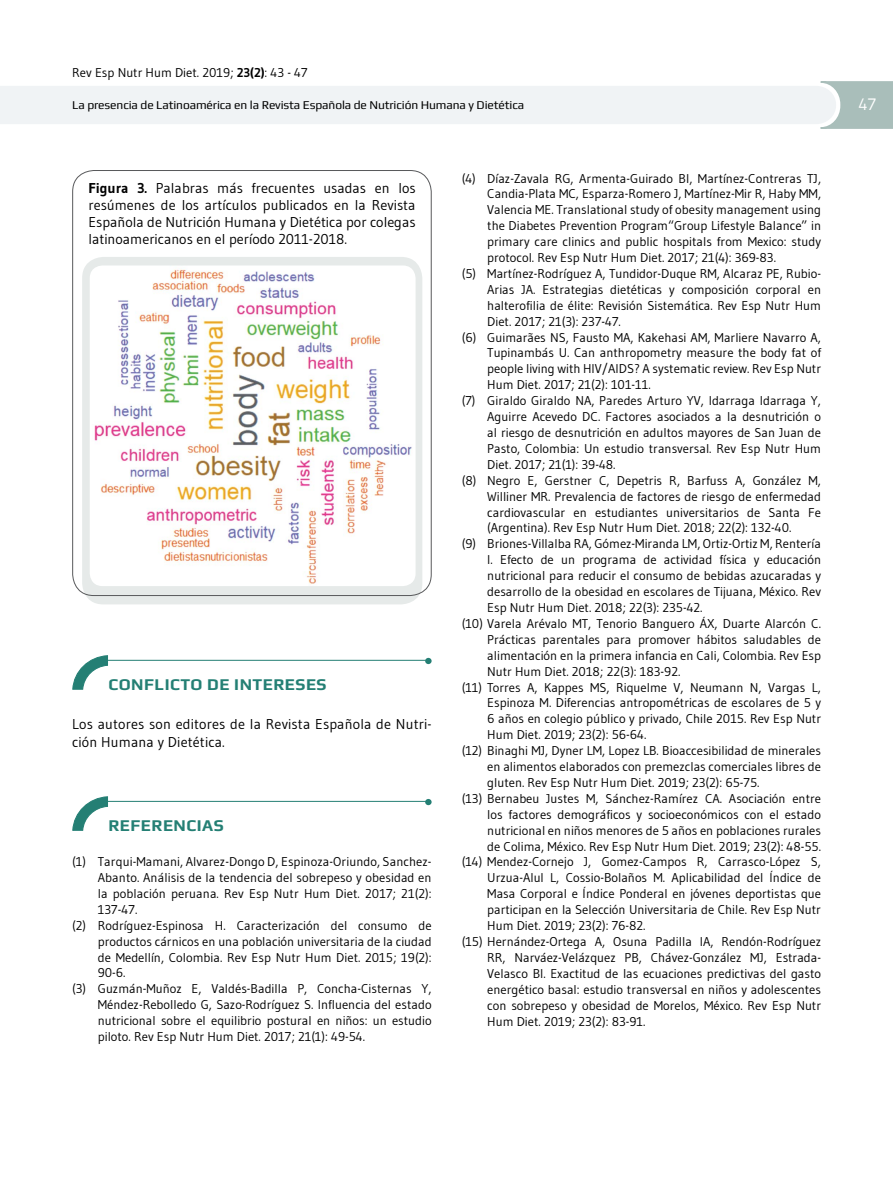
<style>
.page{position:relative;width:893px;height:1191px;background:#fff}
.page>*{position:absolute;margin:0;border:0;box-sizing:border-box;transform-origin:0 0}
.t1{font:700 16.5px "Play";letter-spacing:.03em;color:#247f74}
.t2{font:16.5px "Gudea";color:#fff}
.t3{font:14.25px/17.1px "Gudea";letter-spacing:.01em;color:#000}
.t4{font:12.75px "Gudea";color:#000}
.t5{font:12px "Play";letter-spacing:-.01em;color:#000}
.s1{font-weight:700}
</style>
<div class="page">
<svg style="left:0;top:81px;width:893px;height:48px"></svg>
<hr style="left:101px;top:660px;width:325px;height:1px;background:#247f74">
<div style="left:425px;top:658px;width:7px;height:6px;background:#247f74;border-radius:50%"></div>
<svg style="left:72px;top:655px;width:37px;height:35px"></svg>
<hr style="left:101px;top:801px;width:325px;height:1px;background:#247f74">
<div style="left:425px;top:799px;width:7px;height:6px;background:#247f74;border-radius:50%"></div>
<svg style="left:72px;top:796px;width:37px;height:35px"></svg>
<div style="left:82px;top:257px;width:340px;height:347px;background:#e6eae9;border-radius:21px"></div>
<img style="left:90px;top:265px;width:326px;height:321px">
<p class="t4" style="left:72px;top:65px;width:237px">Rev Esp Nutr Hum Diet. 2019; <span class="s1">23(2)</span>: 43 - 47</p>
<p class="t5" style="left:72px;top:98px;width:453px">La presencia de Latinoamérica en la Revista Española de Nutrición Humana y Dietética</p>
<p class="t2" style="left:859px;top:94px;width:19px">47</p>
<p class="t3" style="left:88px;top:179px;width:329px;text-align:justify"><span class="s1">Figura 3.</span> Palabras más frecuentes usadas en los resúmenes de los artículos publicados en la Revista Española de Nutrición Humana y Dietética por colegas latinoamericanos en el período 2011-2018.</p>
<p class="t1" style="left:108px;top:674px;width:220px">CONFLICTO DE INTERESES</p>
<p class="t3" style="left:72px;top:715px;width:361px;line-height:18px">Los autores son editores de la Revista Española de Nutri&shy;ción Humana y Dietética.</p>
<p class="t1" style="left:108px;top:815px;width:117px">REFERENCIAS</p>
<p class="t4" style="left:72px;top:853px;width:361px">(1) Tarqui-Mamani, Alvarez-Dongo D, Espinoza-Oriundo, Sanchez-</p>
<p class="t4" style="left:98px;top:869px;width:335px">Abanto. Análisis de la tendencia del sobrepeso y obesidad en</p>
<p class="t4" style="left:98px;top:885px;width:335px">la población peruana. Rev Esp Nutr Hum Diet. 2017; 21(2):</p>
<p class="t4" style="left:98px;top:901px;width:41px">137-47.</p>
<p class="t4" style="left:72px;top:917px;width:361px">(2) Rodríguez-Espinosa H. Caracterización del consumo de</p>
<p class="t4" style="left:98px;top:933px;width:335px">productos cárnicos en una población universitaria de la ciudad</p>
<p class="t4" style="left:98px;top:949px;width:335px">de Medellín, Colombia. Rev Esp Nutr Hum Diet. 2015; 19(2):</p>
<p class="t4" style="left:98px;top:965px;width:29px">90-6.</p>
<p class="t4" style="left:72px;top:981px;width:361px">(3) Guzmán-Muñoz E, Valdés-Badilla P, Concha-Cisternas Y,</p>
<p class="t4" style="left:98px;top:997px;width:335px">Méndez-Rebolledo G, Sazo-Rodríguez S. Influencia del estado</p>
<p class="t4" style="left:98px;top:1012px;width:335px">nutricional sobre el equilibrio postural en niños: un estudio</p>
<p class="t4" style="left:98px;top:1028px;width:269px">piloto. Rev Esp Nutr Hum Diet. 2017; 21(1): 49-54.</p>
<p class="t4" style="left:462px;top:170px;width:361px">(4) Díaz-Zavala RG, Armenta-Guirado BI, Martínez-Contreras TJ,</p>
<p class="t4" style="left:487px;top:186px;width:335px">Candia-Plata MC, Esparza-Romero J, Martínez-Mir R, Haby MM,</p>
<p class="t4" style="left:487px;top:202px;width:335px">Valencia ME. Translational study of obesity management using</p>
<p class="t4" style="left:487px;top:218px;width:335px">the Diabetes Prevention Program“Group Lifestyle Balance” in</p>
<p class="t4" style="left:487px;top:234px;width:335px">primary care clinics and public hospitals from Mexico: study</p>
<p class="t4" style="left:487px;top:250px;width:290px">protocol. Rev Esp Nutr Hum Diet. 2017; 21(4): 369-83.</p>
<p class="t4" style="left:462px;top:265px;width:361px">(5) Martínez-Rodríguez A, Tundidor-Duque RM, Alcaraz PE, Rubio-</p>
<p class="t4" style="left:487px;top:281px;width:335px">Arias JA. Estrategias dietéticas y composición corporal en</p>
<p class="t4" style="left:487px;top:297px;width:335px">halterofilia de élite: Revisión Sistemática. Rev Esp Nutr Hum</p>
<p class="t4" style="left:487px;top:313px;width:135px">Diet. 2017; 21(3): 237-47.</p>
<p class="t4" style="left:462px;top:329px;width:361px">(6) Guimarães NS, Fausto MA, Kakehasi AM, Marliere Navarro A,</p>
<p class="t4" style="left:487px;top:345px;width:335px">Tupinambás U. Can anthropometry measure the body fat of</p>
<p class="t4" style="left:487px;top:361px;width:335px">people living with HIV/AIDS? A systematic review. Rev Esp Nutr</p>
<p class="t4" style="left:487px;top:377px;width:165px">Hum Diet. 2017; 21(2): 101-11.</p>
<p class="t4" style="left:462px;top:393px;width:361px">(7) Giraldo Giraldo NA, Paredes Arturo YV, Idarraga Idarraga Y,</p>
<p class="t4" style="left:487px;top:409px;width:335px">Aguirre Acevedo DC. Factores asociados a la desnutrición o</p>
<p class="t4" style="left:487px;top:424px;width:335px">al riesgo de desnutrición en adultos mayores de San Juan de</p>
<p class="t4" style="left:487px;top:440px;width:335px">Pasto, Colombia: Un estudio transversal. Rev Esp Nutr Hum</p>
<p class="t4" style="left:487px;top:456px;width:130px">Diet. 2017; 21(1): 39-48.</p>
<p class="t4" style="left:462px;top:472px;width:361px">(8) Negro E, Gerstner C, Depetris R, Barfuss A, González M,</p>
<p class="t4" style="left:487px;top:488px;width:335px">Williner MR. Prevalencia de factores de riesgo de enfermedad</p>
<p class="t4" style="left:487px;top:504px;width:335px">cardiovascular en estudiantes universitarios de Santa Fe</p>
<p class="t4" style="left:487px;top:520px;width:306px">(Argentina). Rev Esp Nutr Hum Diet. 2018; 22(2): 132-40.</p>
<p class="t4" style="left:462px;top:536px;width:361px">(9) Briones-Villalba RA, Gómez-Miranda LM, Ortiz-Ortiz M, Rentería</p>
<p class="t4" style="left:487px;top:552px;width:335px">I. Efecto de un programa de actividad física y educación</p>
<p class="t4" style="left:487px;top:568px;width:335px">nutricional para reducir el consumo de bebidas azucaradas y</p>
<p class="t4" style="left:487px;top:583px;width:335px">desarrollo de la obesidad en escolares de Tijuana, México. Rev</p>
<p class="t4" style="left:487px;top:599px;width:217px">Esp Nutr Hum Diet. 2018; 22(3): 235-42.</p>
<p class="t4" style="left:462px;top:615px;width:361px">(10) Varela Arévalo MT, Tenorio Banguero ÁX, Duarte Alarcón C.</p>
<p class="t4" style="left:487px;top:631px;width:335px">Prácticas parentales para promover hábitos saludables de</p>
<p class="t4" style="left:487px;top:647px;width:335px">alimentación en la primera infancia en Cali, Colombia. Rev Esp</p>
<p class="t4" style="left:487px;top:663px;width:195px">Nutr Hum Diet. 2018; 22(3): 183-92.</p>
<p class="t4" style="left:462px;top:679px;width:361px">(11) Torres A, Kappes MS, Riquelme V, Neumann N, Vargas L,</p>
<p class="t4" style="left:487px;top:695px;width:335px">Espinoza M. Diferencias antropométricas de escolares de 5 y</p>
<p class="t4" style="left:487px;top:711px;width:335px">6 años en colegio público y privado, Chile 2015. Rev Esp Nutr</p>
<p class="t4" style="left:487px;top:727px;width:161px">Hum Diet. 2019; 23(2): 56-64.</p>
<p class="t4" style="left:462px;top:742px;width:361px">(12) Binaghi MJ, Dyner LM, Lopez LB. Bioaccesibilidad de minerales</p>
<p class="t4" style="left:487px;top:758px;width:335px">en alimentos elaborados con premezclas comerciales libres de</p>
<p class="t4" style="left:487px;top:774px;width:274px">gluten. Rev Esp Nutr Hum Diet. 2019; 23(2): 65-75.</p>
<p class="t4" style="left:462px;top:790px;width:361px">(13) Bernabeu Justes M, Sánchez-Ramírez CA. Asociación entre</p>
<p class="t4" style="left:487px;top:806px;width:335px">los factores demográficos y socioeconómicos con el estado</p>
<p class="t4" style="left:487px;top:822px;width:335px">nutricional en niños menores de 5 años en poblaciones rurales</p>
<p class="t4" style="left:487px;top:838px;width:335px">de Colima, México. Rev Esp Nutr Hum Diet. 2019; 23(2): 48-55.</p>
<p class="t4" style="left:462px;top:854px;width:361px">(14) Mendez-Cornejo J, Gomez-Campos R, Carrasco-López S,</p>
<p class="t4" style="left:487px;top:870px;width:335px">Urzua-Alul L, Cossio-Bolaños M. Aplicabilidad del Índice de</p>
<p class="t4" style="left:487px;top:886px;width:335px">Masa Corporal e Índice Ponderal en jóvenes deportistas que</p>
<p class="t4" style="left:487px;top:901px;width:335px">participan en la Selección Universitaria de Chile. Rev Esp Nutr</p>
<p class="t4" style="left:487px;top:917px;width:160px">Hum Diet. 2019; 23(2): 76-82.</p>
<p class="t4" style="left:462px;top:933px;width:361px">(15) Hernández-Ortega A, Osuna Padilla IA, Rendón-Rodríguez</p>
<p class="t4" style="left:487px;top:949px;width:335px">RR, Narváez-Velázquez PB, Chávez-González MJ, Estrada-</p>
<p class="t4" style="left:487px;top:965px;width:335px">Velasco BI. Exactitud de las ecuaciones predictivas del gasto</p>
<p class="t4" style="left:487px;top:981px;width:335px">energético basal: estudio transversal en niños y adolescentes</p>
<p class="t4" style="left:487px;top:997px;width:335px">con sobrepeso y obesidad de Morelos, México. Rev Esp Nutr</p>
<p class="t4" style="left:487px;top:1013px;width:160px">Hum Diet. 2019; 23(2): 83-91.</p>
</div>
